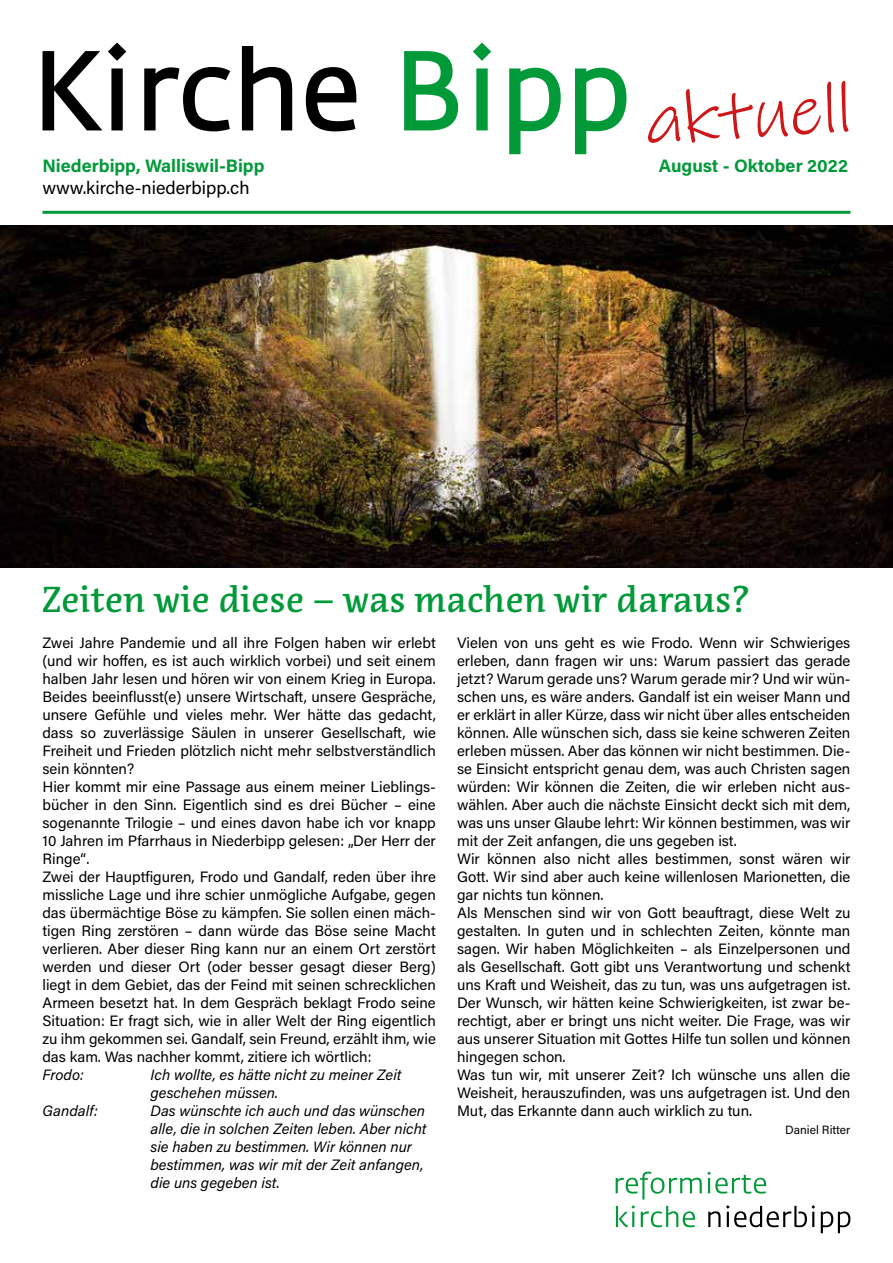
<style>
.page{position:relative;width:893px;height:1263px;background:#fff}
.page>*{position:absolute;margin:0;border:0;box-sizing:border-box;transform-origin:0 0}
.t1{font:72px "Ink Free";color:#cd1719}
.t2{font:500 36px "Acuta";color:#029939}
.t3{font:700 18px "Acumin Pro";color:#029939}
.t4{font:18px "Acumin Pro";color:#000}
.t5{font:15px/18px "Acumin Pro";color:#000}
.t6{font:italic 15px/18px "Acumin Pro";color:#000}
.t7{font:12px "Acumin Pro";color:#000}
</style>
<div class="page">
<svg style="left:708px;top:1205px;width:142px;height:28px"></svg>
<svg style="left:616px;top:1205px;width:79px;height:22px"></svg>
<svg style="left:616px;top:1171px;width:150px;height:28px"></svg>
<svg style="left:404px;top:42px;width:223px;height:113px"></svg>
<svg style="left:42px;top:42px;width:315px;height:90px"></svg>
<hr style="left:43px;top:211px;width:807px;height:3px;background:#029939">
<img style="left:0;top:225px;width:893px;height:343px">
<h1 class="t1" style="left:642px;top:73px;width:208px;rotate:-3deg">aktuell</h1>
<p class="t3" style="left:43px;top:153px;width:223px">Niederbipp, Walliswil-Bipp</p>
<p class="t3" style="left:659px;top:153px;width:191px">August - Oktober 2022</p>
<p class="t4" style="left:43px;top:175px;width:208px">www.kirche-niederbipp.ch</p>
<h2 class="t2" style="left:43px;top:578px;width:709px">Zeiten wie diese – was machen wir daraus?</h2>
<p class="t5" style="left:43px;top:633px;width:395px">Zwei Jahre Pandemie und all ihre Folgen haben wir erlebt (und wir hoffen, es ist auch wirklich vorbei) und seit einem halben Jahr lesen und hören wir von einem Krieg in Europa.<br>Beides beeinflusst(e) unsere Wirtschaft, unsere Gespräche, unsere Gefühle und vieles mehr. Wer hätte das gedacht, dass so zuverlässige Säulen in unserer Gesellschaft, wie Freiheit und Frieden plötzlich nicht mehr selbstverständlich sein könnten?<br>Hier kommt mir eine Passage aus einem meiner Lieblings&shy;bücher in den Sinn. Eigentlich sind es drei Bücher – eine sogenannte Trilogie – und eines davon habe ich vor knapp 10 Jahren im Pfarrhaus in Niederbipp gelesen: „Der Herr der Ringe“.<br>Zwei der Hauptfiguren, Frodo und Gandalf, reden über ihre missliche Lage und ihre schier unmögliche Aufgabe, gegen das übermächtige Böse zu kämpfen. Sie sollen einen mäch&shy;tigen Ring zerstören – dann würde das Böse seine Macht verlieren. Aber dieser Ring kann nur an einem Ort zerstört werden und dieser Ort (oder besser gesagt dieser Berg) liegt in dem Gebiet, das der Feind mit seinen schrecklichen Armeen besetzt hat. In dem Gespräch beklagt Frodo seine Situation: Er fragt sich, wie in aller Welt der Ring eigentlich zu ihm gekommen sei. Gandalf, sein Freund, erzählt ihm, wie das kam. Was nachher kommt, zitiere ich wörtlich:</p>
<p class="t6" style="left:43px;top:1065px;width:43px">Frodo:</p>
<p class="t6" style="left:151px;top:1065px;width:252px">Ich wollte, es hätte nicht zu meiner Zeit geschehen müssen.</p>
<p class="t6" style="left:43px;top:1101px;width:57px">Gandalf:</p>
<p class="t6" style="left:151px;top:1101px;width:278px">Das wünschte ich auch und das wünschen alle, die in solchen Zeiten leben. Aber nicht sie haben zu bestimmen. Wir können nur bestimmen, was wir mit der Zeit anfangen, die uns gegeben ist.</p>
<p class="t5" style="left:457px;top:633px;width:395px">Vielen von uns geht es wie Frodo. Wenn wir Schwieriges erleben, dann fragen wir uns: Warum passiert das gerade jetzt? Warum gerade uns? Warum gerade mir? Und wir wün&shy;schen uns, es wäre anders. Gandalf ist ein weiser Mann und er erklärt in aller Kürze, dass wir nicht über alles entscheiden können. Alle wünschen sich, dass sie keine schweren Zeiten erleben müssen. Aber das können wir nicht bestimmen. Die&shy;se Einsicht entspricht genau dem, was auch Christen sagen würden: Wir können die Zeiten, die wir erleben nicht aus&shy;wählen. Aber auch die nächste Einsicht deckt sich mit dem, was uns unser Glaube lehrt: Wir können bestimmen, was wir mit der Zeit anfangen, die uns gegeben ist.<br>Wir können also nicht alles bestimmen, sonst wären wir Gott. Wir sind aber auch keine willenlosen Marionetten, die gar nichts tun können.<br>Als Menschen sind wir von Gott beauftragt, diese Welt zu gestalten. In guten und in schlechten Zeiten, könnte man sagen. Wir haben Möglichkeiten – als Einzelpersonen und als Gesellschaft. Gott gibt uns Verantwortung und schenkt uns Kraft und Weisheit, das zu tun, was uns aufgetragen ist.<br>Der Wunsch, wir hätten keine Schwierigkeiten, ist zwar be&shy;rechtigt, aber er bringt uns nicht weiter. Die Frage, was wir aus unserer Situation mit Gottes Hilfe tun sollen und können hingegen schon.<br>Was tun wir, mit unserer Zeit? Ich wünsche uns allen die Weisheit, herauszufinden, was uns aufgetragen ist. Und den Mut, das Erkannte dann auch wirklich zu tun.</p>
<p class="t7" style="left:785px;top:1121px;width:67px">Daniel Ritter</p>
</div>
